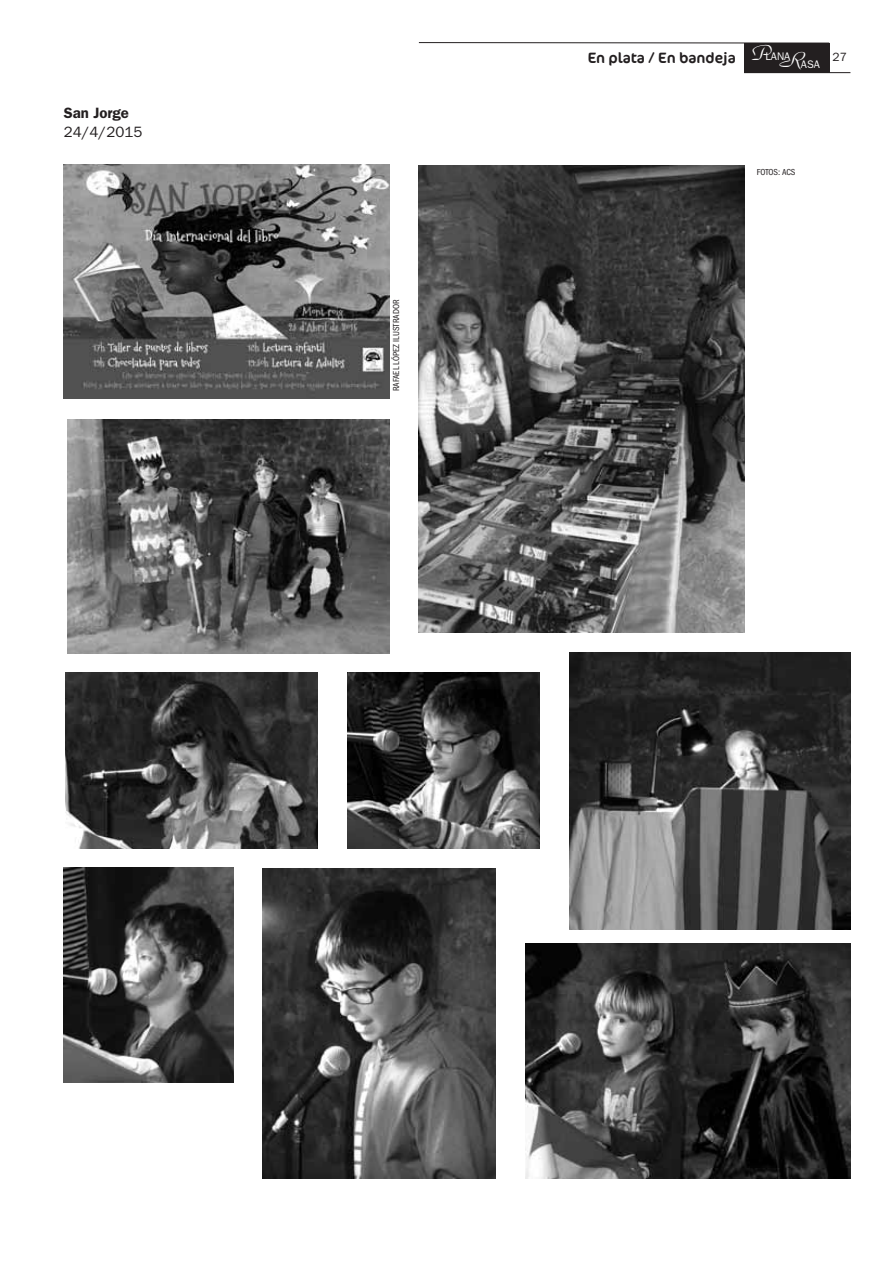
<style>
.page{position:relative;width:893px;height:1263px;background:#fff}
.page>*{position:absolute;margin:0;border:0;box-sizing:border-box;transform-origin:0 0}
.t1{font:28.35px "Park Avenue";color:#fff}
.t2{font:15px "Cocon Offc";color:#231f20}
.t3{font:15px "Franklin Gothic";color:#231f20}
.t4{font:600 15px "Franklin Gothic";color:#231f20}
.t5{font:12px "Franklin Gothic";color:#231f20}
.t6{font:10.95px "Franklin Gothic";color:#fff}
.t7{font:condensed 9px "Franklin Gothic";color:#231f20}
</style>
<div class="page">
<div style="left:744px;top:43px;width:85px;height:30px;background:#231f20"></div>
<svg style="left:418px;top:42px;width:412px;height:2px"></svg>
<hr style="left:744px;top:72px;width:106px;height:1px;background:#231f20">
<img style="left:419px;top:165px;width:325px;height:468px">
<img style="left:525px;top:943px;width:325px;height:236px">
<img style="left:348px;top:673px;width:192px;height:175px">
<img style="left:64px;top:868px;width:169px;height:214px">
<img style="left:263px;top:869px;width:232px;height:310px">
<img style="left:64px;top:165px;width:325px;height:234px">
<img style="left:569px;top:652px;width:281px;height:278px">
<img style="left:67px;top:419px;width:322px;height:234px">
<img style="left:65px;top:673px;width:253px;height:175px">
<h2 class="t4" style="left:64px;top:107px;width:67px">San Jorge</h2>
<h2 class="t3" style="left:64px;top:127px;width:80px">24/4/2015</h2>
<p class="t7" style="left:393px;top:391px;width:93px;rotate:-90deg">RAFAEL LÓPEZ ILUSTRADOR</p>
<h1 class="t1" style="left:752px;top:34px;width:21px">P</h1>
<h2 class="t2" style="left:588px;top:47px;width:149px">En plata / En bandeja</h2>
<h3 class="t5" style="left:833px;top:53px;width:16px">27</h3>
<h1 class="t1" style="left:779px;top:41px;width:26px">R</h1>
<p class="t6" style="left:765px;top:53px;width:27px">LANA</p>
<p class="t6" style="left:801px;top:60px;width:21px">ASA</p>
<p class="t7" style="left:757px;top:169px;width:40px">FOTOS: ACS</p>
</div>
